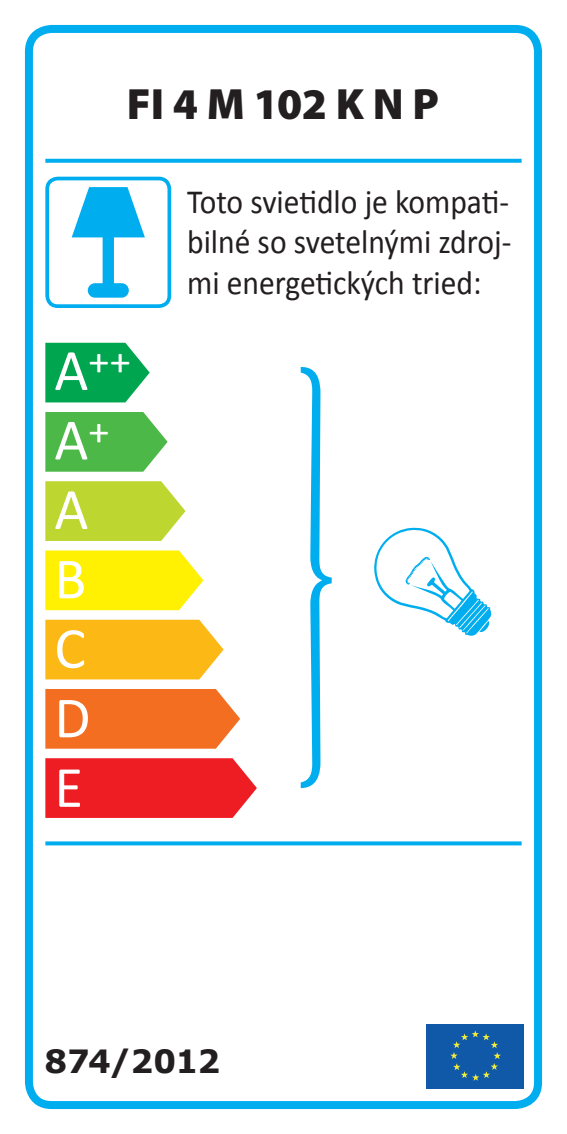
<style>
.page{position:relative;width:567px;height:1134px;background:#fff}
.page>*{position:absolute;margin:0;border:0;box-sizing:border-box;transform-origin:0 0}
.t1{font:58.8px/69.6px "Calibri";color:#fff}
.Napis_typ{font:900 44px "Myriad Pro";color:#231f20}
.t2{font:42px "Calibri";color:#fff}
.t3{font:34px/40.8px "Calibri";color:#231f20;text-align:justify;scale:.93 1}
.t4{font:700 32px "Verdana";letter-spacing:-.02em;color:#231f20}
.s1{font-size:58.8px}
</style>
<div class="page">
<div style="left:25px;top:25px;width:517px;height:1084px;border:8px solid #00aeef;border-radius:23px"></div>
<svg style="left:45px;top:343px;width:105px;height:59px;background:#1eaf64"></svg>
<svg style="left:45px;top:412px;width:123px;height:60px;background:#5fbf5c"></svg>
<svg style="left:45px;top:481px;width:140px;height:60px;background:#c3d942"></svg>
<svg style="left:45px;top:550px;width:158px;height:60px;background:#fff216"></svg>
<svg style="left:45px;top:620px;width:179px;height:59px;background:#fcbd24"></svg>
<svg style="left:45px;top:689px;width:195px;height:60px;background:#f37730"></svg>
<svg style="left:45px;top:758px;width:212px;height:60px;background:#ef2b31"></svg>
<div style="left:45px;top:177px;width:126px;height:131px;border:4px solid #00aeef;border-radius:11px"></div>
<svg style="left:72px;top:187px;width:73px;height:111px"></svg>
<div style="left:427px;top:1024px;width:97px;height:65px;background:#1059a9"></div>
<svg style="left:450px;top:1030px;width:51px;height:51px"></svg>
<svg style="left:45px;top:159px;width:477px;height:4px;background:#0fb2ef"></svg>
<svg style="left:45px;top:841px;width:477px;height:4px;background:#1bb6f0"></svg>
<svg style="left:374px;top:527px;width:118px;height:109px"></svg>
<svg style="left:301px;top:367px;width:31px;height:421px"></svg>
<p class="Napis_typ" style="left:127px;top:74px;width:314px">FI 4 M 102 K N P</p>
<p class="t2" style="left:54px;top:335px;width:78px"><span class="s1">A</span>++</p>
<h1 class="t1" style="left:54px;top:405px;width:57px">A<sup>+<br></sup>A<br>B<br>C<br>D<br>E</h1>
<p class="t3" style="left:187px;top:181px;width:350px">Toto svietidlo je kompati&shy;bilné so svetelnými zdroj&shy;mi energetických tried:</p>
<p class="t4" style="left:44px;top:1039px;width:177px">874/2012</p>
</div>
